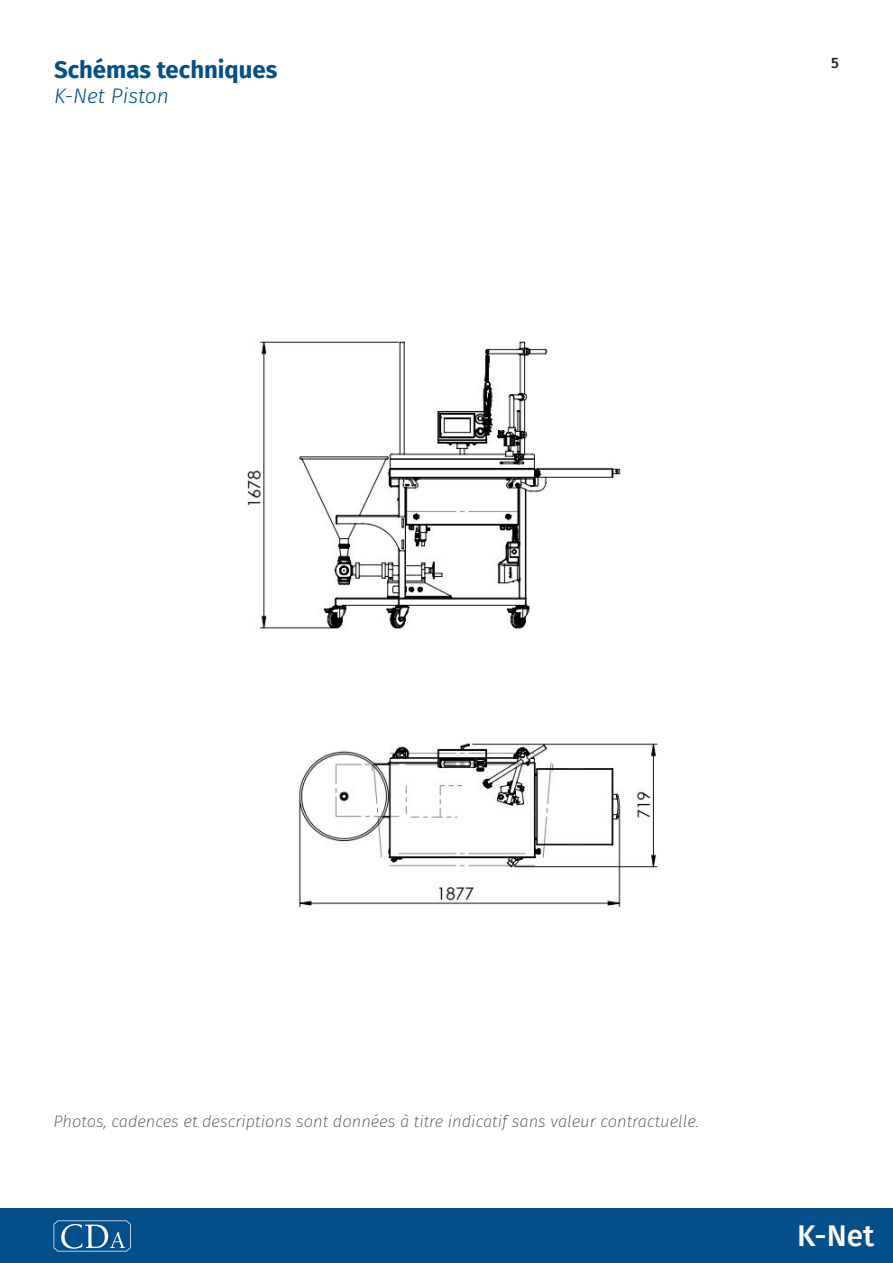
<style>
.page{position:relative;width:893px;height:1263px;background:#fff}
.page>*{position:absolute;margin:0;border:0;box-sizing:border-box;transform-origin:0 0}
.t1{font:500 30px "Fira Sans";color:#fff}
.t2{font:700 24px "Fira Sans";color:#01508a}
.t3{font:italic 300 21px "Fira Sans";color:#01508a}
.zone_de_texte{font:italic 200 16.5px "Fira Sans";color:#4f5252}
.t4{font:500 15px "Fira Sans";color:#231f20}
</style>
<div class="page">
<div style="left:0;top:1208px;width:893px;height:54px;background:#044f8a"></div>
<svg style="left:54px;top:1220px;width:77px;height:31px"></svg>
<img style="left:246px;top:341px;width:412px;height:567px">
<p class="t2" style="left:54px;top:49px;width:225px">Schémas techniques</p>
<p class="t3" style="left:54px;top:81px;width:116px">K-Net Piston</p>
<p class="t4" style="left:831px;top:51px;width:9px">5</p>
<p class="zone_de_texte" style="left:54px;top:1110px;width:647px">Photos, cadences et descriptions sont données à titre indicatif sans valeur contractuelle.</p>
<h1 class="t1" style="left:797px;top:1212px;width:79px">K-Net</h1>
</div>
